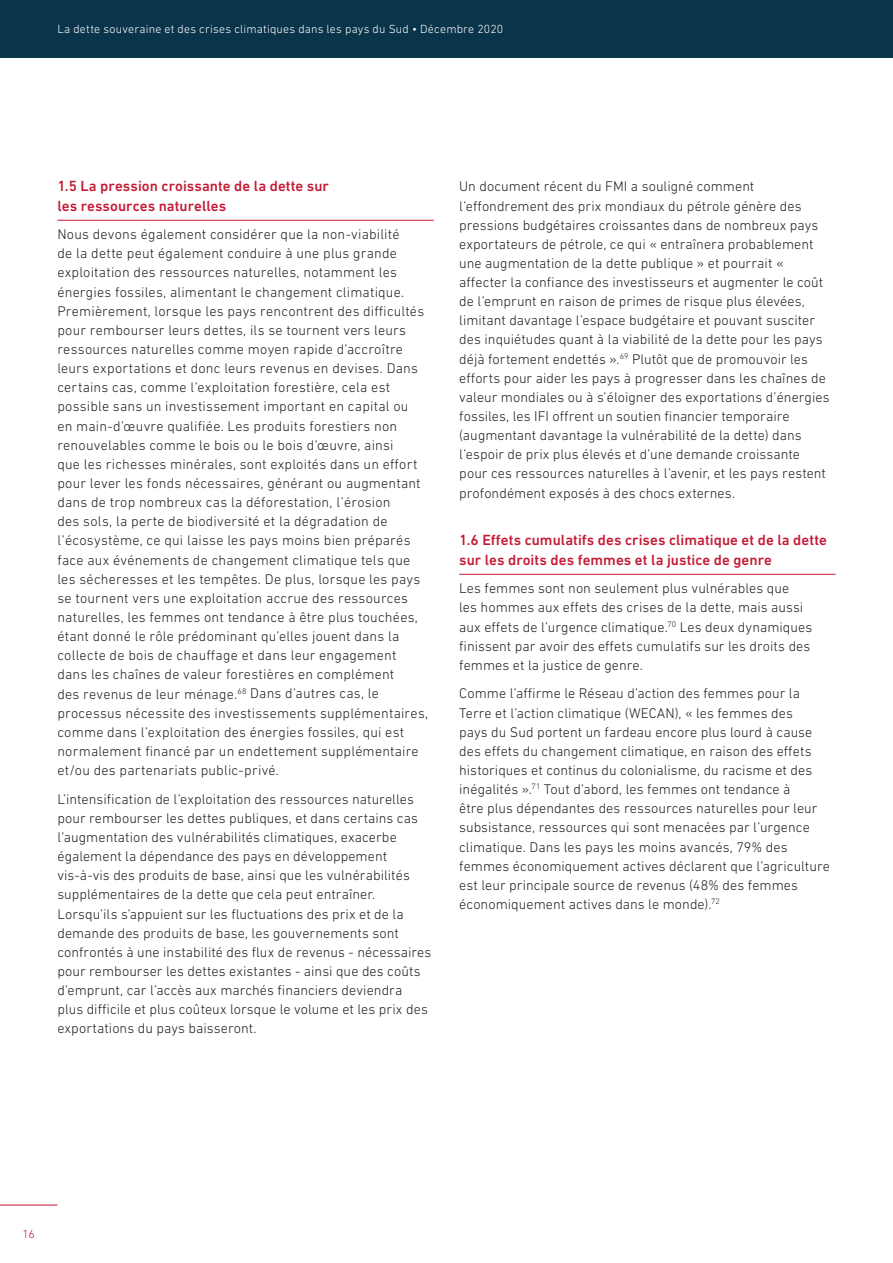
<style>
.page{position:relative;width:893px;height:1263px;background:#fff}
.page>*{position:absolute;margin:0;border:0;box-sizing:border-box;transform-origin:0 0}
.t1{font:500 15px/19.2px "DIN Next LT Pro";letter-spacing:.005em;color:#c51a35}
.t2{font:300 14.25px/19.2px "DIN Next LT Pro";letter-spacing:.005em;color:#231f20}
.t3{font:300 12px "DIN Next LT Pro";letter-spacing:.015em;color:#fff}
.t4{font:300 12px "DIN Next LT Pro";color:#c51a35}
</style>
<div class="page">
<hr style="left:0;top:1205px;width:57px;height:1px;background:#c51a35">
<div style="left:0;top:0;width:893px;height:57px;background:#0a3449"></div>
<hr style="left:57px;top:220px;width:377px;height:1px;background:#c51a35">
<hr style="left:459px;top:574px;width:377px;height:1px;background:#c51a35">
<p class="t3" style="left:57px;top:22px;width:447px">La dette souveraine et des crises climatiques dans les pays du Sud • Décembre 2020</p>
<p class="t1" style="left:57px;top:177px;width:273px">1.5 La pression croissante de la dette sur les ressources naturelles</p>
<p class="t2" style="left:57px;top:225px;width:372px">Nous devons également considérer que la non-viabilité<br>de la dette peut également conduire à une plus grande exploitation des ressources naturelles, notamment les énergies fossiles, alimentant le changement climatique.<br>Premièrement, lorsque les pays rencontrent des difficultés pour rembourser leurs dettes, ils se tournent vers leurs ressources naturelles comme moyen rapide d’accroître leurs exportations et donc leurs revenus en devises. Dans certains cas, comme l’exploitation forestière, cela est possible sans un investissement important en capital ou<br>en main-d’œuvre qualifiée. Les produits forestiers non renouvelables comme le bois ou le bois d’œuvre, ainsi<br>que les richesses minérales, sont exploités dans un effort pour lever les fonds nécessaires, générant ou augmentant dans de trop nombreux cas la déforestation, l’érosion<br>des sols, la perte de biodiversité et la dégradation de l’écosystème, ce qui laisse les pays moins bien préparés face aux événements de changement climatique tels que les sécheresses et les tempêtes. De plus, lorsque les pays se tournent vers une exploitation accrue des ressources naturelles, les femmes ont tendance à être plus touchées, étant donné le rôle prédominant qu’elles jouent dans la collecte de bois de chauffage et dans leur engagement dans les chaînes de valeur forestières en complément<br>des revenus de leur ménage.<sup>68</sup> Dans d’autres cas, le processus nécessite des investissements supplémentaires, comme dans l’exploitation des énergies fossiles, qui est normalement financé par un endettement supplémentaire et/ou des partenariats public-privé.</p>
<p class="t2" style="left:57px;top:789px;width:375px">L’intensification de l’exploitation des ressources naturelles pour rembourser les dettes publiques, et dans certains cas l’augmentation des vulnérabilités climatiques, exacerbe également la dépendance des pays en développement vis-à-vis des produits de base, ainsi que les vulnérabilités supplémentaires de la dette que cela peut entraîner.<br>Lorsqu’ils s’appuient sur les fluctuations des prix et de la demande des produits de base, les gouvernements sont confrontés à une instabilité des flux de revenus - nécessaires pour rembourser les dettes existantes - ainsi que des coûts d’emprunt, car l’accès aux marchés financiers deviendra plus difficile et plus coûteux lorsque le volume et les prix des exportations du pays baisseront.</p>
<p class="t2" style="left:459px;top:177px;width:372px">Un document récent du FMI a souligné comment l’effondrement des prix mondiaux du pétrole génère des pressions budgétaires croissantes dans de nombreux pays exportateurs de pétrole, ce qui « entraînera probablement une augmentation de la dette publique » et pourrait « affecter la confiance des investisseurs et augmenter le coût de l’emprunt en raison de primes de risque plus élevées, limitant davantage l’espace budgétaire et pouvant susciter des inquiétudes quant à la viabilité de la dette pour les pays déjà fortement endettés ».<sup>69</sup> Plutôt que de promouvoir les efforts pour aider les pays à progresser dans les chaînes de valeur mondiales ou à s’éloigner des exportations d’énergies fossiles, les IFI offrent un soutien financier temporaire (augmentant davantage la vulnérabilité de la dette) dans l’espoir de prix plus élevés et d’une demande croissante pour ces ressources naturelles à l’avenir, et les pays restent profondément exposés à des chocs externes.</p>
<p class="t1" style="left:459px;top:531px;width:369px">1.6 Effets cumulatifs des crises climatique et de la dette sur les droits des femmes et la justice de genre</p>
<p class="t2" style="left:459px;top:579px;width:355px">Les femmes sont non seulement plus vulnérables que<br>les hommes aux effets des crises de la dette, mais aussi aux effets de l’urgence climatique.<sup>70</sup> Les deux dynamiques finissent par avoir des effets cumulatifs sur les droits des femmes et la justice de genre.</p>
<p class="t2" style="left:459px;top:684px;width:372px">Comme l’affirme le Réseau d’action des femmes pour la Terre et l’action climatique (WECAN), « les femmes des<br>pays du Sud portent un fardeau encore plus lourd à cause des effets du changement climatique, en raison des effets historiques et continus du colonialisme, du racisme et des inégalités ».<sup>71</sup> Tout d’abord, les femmes ont tendance à<br>être plus dépendantes des ressources naturelles pour leur subsistance, ressources qui sont menacées par l’urgence climatique. Dans les pays les moins avancés, 79% des femmes économiquement actives déclarent que l’agriculture est leur principale source de revenus (48% des femmes économiquement actives dans le monde).<sup>72</sup></p>
<p class="t4" style="left:23px;top:1227px;width:14px">16</p>
</div>
